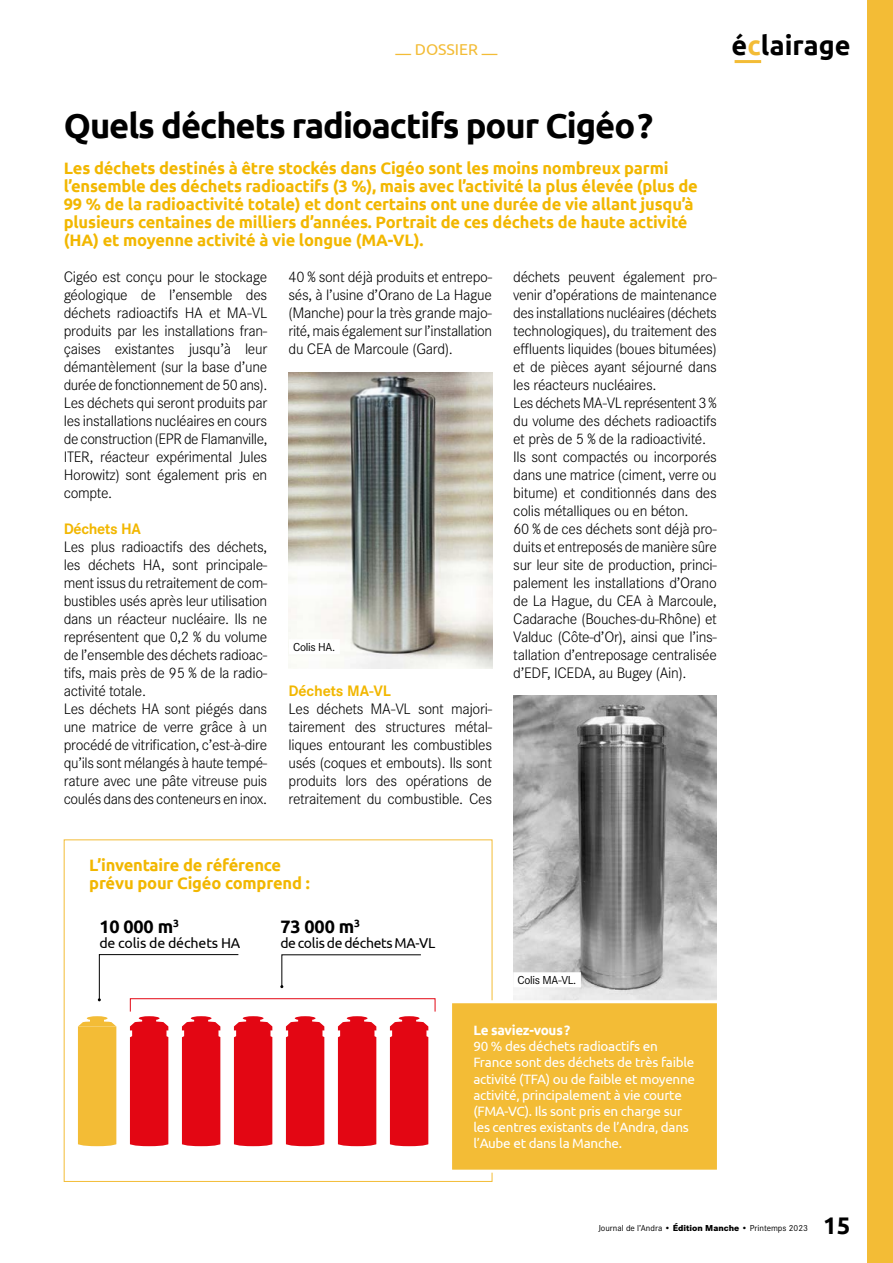
<style>
.page{position:relative;width:893px;height:1263px;background:#fff}
.page>*{position:absolute;margin:0;border:0;box-sizing:border-box;transform-origin:0 0}
.t1{font:700 34.5px "Ubuntu";letter-spacing:-.03em;color:#000}
.t2{font:700 27px "Ubuntu";color:#000}
.t3{font:700 24px "Ubuntu";color:#000}
.t4{font:700 18px "Ubuntu";letter-spacing:-.01em;color:#000}
.t5{font:700 16.5px/18px "Ubuntu";letter-spacing:-.01em;color:#f2b700}
.t6{font:300 15.75px/18px "Corporate S";letter-spacing:-.02em;color:#000;text-align:justify}
.t7{font:700 15.75px "Corporate S";letter-spacing:-.02em;color:#f2b700}
.t8{font:15.75px "Ubuntu";color:#f3bc36}
.t9{font:14.25px "Ubuntu";letter-spacing:-.02em;color:#000}
.t10{font:13.5px/16.2px "Ubuntu";letter-spacing:-.02em;color:#fff}
.t11{font:700 13.5px "Ubuntu";letter-spacing:-.02em;color:#fff}
.t12{font:12px "Corporate S";letter-spacing:-.025em;color:#000}
.t13{font:9px "Corporate S";color:#000}
.s1{color:#f3bc36}
.s2{font-weight:800}
</style>
<div class="page">
<hr style="left:735px;top:60px;width:26px;height:3px;background:#f3bc36">
<div style="left:867px;top:0;width:26px;height:1263px;background:#f3bc36"></div>
<img style="left:289px;top:372px;width:203px;height:296px">
<img style="left:513px;top:695px;width:204px;height:304px">
<div style="left:289px;top:639px;width:51px;height:15px;background:#fff"></div>
<div style="left:513px;top:972px;width:68px;height:15px;background:#fff"></div>
<svg style="left:98px;top:954px;width:141px;height:47px"></svg>
<svg style="left:280px;top:954px;width:141px;height:34px"></svg>
<div style="left:452px;top:999px;width:265px;height:175px;background:#f3bc36"></div>
<div style="left:78px;top:1021px;width:38px;height:125px;background:#f3bc36"></div>
<hr style="left:90px;top:1018px;width:14px;height:4px;background:#f3bc36">
<svg style="left:87px;top:1016px;width:21px;height:4px"></svg>
<div style="left:234px;top:1016px;width:38px;height:130px;background:#e30613"></div>
<div style="left:338px;top:1016px;width:38px;height:130px;background:#e30613"></div>
<div style="left:390px;top:1016px;width:38px;height:130px;background:#e30613"></div>
<div style="left:286px;top:1016px;width:38px;height:130px;background:#e30613"></div>
<div style="left:182px;top:1016px;width:38px;height:130px;background:#e30613"></div>
<div style="left:130px;top:1016px;width:38px;height:130px;background:#e30613"></div>
<div style="left:130px;top:998px;width:305px;height:14px;border:1px solid #e30613"></div>
<p class="t8" style="left:396px;top:40px;width:103px">— DOSSIER —</p>
<h2 class="t2" style="left:732px;top:29px;width:120px">é<span class="s1">c</span>lairage</h2>
<h1 class="t1" style="left:64px;top:105px;width:591px">Quels déchets radioactifs pour Cigéo?</h1>
<p class="t5" style="left:64px;top:159px;width:635px">Les déchets destinés à être stockés dans Cigéo sont les moins nombreux parmi l’ensemble des déchets radioactifs (3 %), mais avec l’activité la plus élevée (plus de 99 % de la radioactivité totale) et dont certains ont une durée de vie allant jusqu’à plusieurs centaines de milliers d’années. Portrait de ces déchets de haute activité (HA) et moyenne activité à vie longue (MA-VL).</p>
<p class="t6" style="left:64px;top:267px;width:205px">Cigéo est conçu pour le stockage géologique de l’ensemble des déchets radioactifs HA et MA-VL produits par les installations fran&shy;çaises existantes jusqu’à leur démantèlement (sur la base d’une durée de fonctionnement de 50 ans).<br>Les déchets qui seront produits par les installations nucléaires en cours de construction (EPR de Flamanville, ITER, réacteur expérimental Jules Horowitz) sont également pris en compte.</p>
<p class="t7" style="left:64px;top:518px;width:79px">Déchets HA</p>
<p class="t6" style="left:64px;top:537px;width:205px;text-align:left">Les plus radioactifs des déchets, les déchets HA, sont principale&shy;ment issus du retraitement de com&shy;bustibles usés après leur utilisation dans un réacteur nucléaire. Ils ne représentent que 0,2 % du volume de l’ensemble des déchets radioac&shy;tifs, mais près de 95 % de la radio&shy;activité totale.<br>Les déchets HA sont piégés dans une matrice de verre grâce à un procédé de vitrification, c’est-à-dire qu’ils sont mélangés à haute tempé&shy;rature avec une pâte vitreuse puis coulés dans des conteneurs en inox.</p>
<p class="t6" style="left:289px;top:267px;width:205px">40 % sont déjà produits et entrepo&shy;sés, à l’usine d’Orano de La Hague (Manche) pour la très grande majo&shy;rité, mais également sur l’installation du CEA de Marcoule (Gard).</p>
<p class="t12" style="left:293px;top:639px;width:44px">Colis HA.</p>
<p class="t7" style="left:289px;top:680px;width:104px">Déchets MA-VL</p>
<p class="t6" style="left:289px;top:699px;width:205px">Les déchets MA-VL sont majori&shy;tairement des structures métal&shy;liques entourant les combustibles usés (coques et embouts). Ils sont produits lors des opérations de retraitement du combustible. Ces</p>
<p class="t5" style="left:89px;top:856px;width:222px">L’inventaire de référence prévu pour Cigéo comprend :</p>
<p class="t4" style="left:99px;top:916px;width:81px">10 000 m<sup>3</sup></p>
<p class="t9" style="left:99px;top:934px;width:143px">de colis de déchets HA</p>
<p class="t4" style="left:280px;top:916px;width:81px">73 000 m<sup>3</sup></p>
<p class="t9" style="left:280px;top:934px;width:157px">de colis de déchets MA-VL</p>
<p class="t6" style="left:513px;top:267px;width:205px;text-align:left">déchets peuvent également pro&shy;venir d’opérations de maintenance des installations nucléaires (déchets technologiques), du traitement des effluents liquides (boues bitumées) et de pièces ayant séjourné dans les réacteurs nucléaires.<br>Les déchets MA-VL représentent 3 % du volume des déchets radioactifs et près de 5 % de la radioactivité.<br>Ils sont compactés ou incorporés dans une matrice (ciment, verre ou bitume) et conditionnés dans des colis métalliques ou en béton.<br>60 % de ces déchets sont déjà pro&shy;duits et entreposés de manière sûre sur leur site de production, princi&shy;palement les installations d’Orano de La Hague, du CEA à Marcoule, Cadarache (Bouches-du-Rhône) et Valduc (Côte-d’Or), ainsi que l’ins&shy;tallation d’entreposage centralisée d’EDF, ICEDA, au Bugey (Ain).</p>
<p class="t12" style="left:518px;top:972px;width:60px">Colis MA-VL.</p>
<p class="t11" style="left:473px;top:1022px;width:98px">Le saviez-vous?</p>
<p class="t10" style="left:473px;top:1038px;width:223px">90 % des déchets radioactifs en France sont des déchets de très faible activité (TFA) ou de faible et moyenne activité, principalement à vie courte (FMA-VC). Ils sont pris en charge sur les centres existants de l’Andra, dans l’Aube et dans la Manche.</p>
<p class="t13" style="left:598px;top:1222px;width:211px">Journal de l’Andra <span class="s2">• Édition Manche •</span> Printemps 2023</p>
<h3 class="t3" style="left:823px;top:1210px;width:29px">15</h3>
</div>
